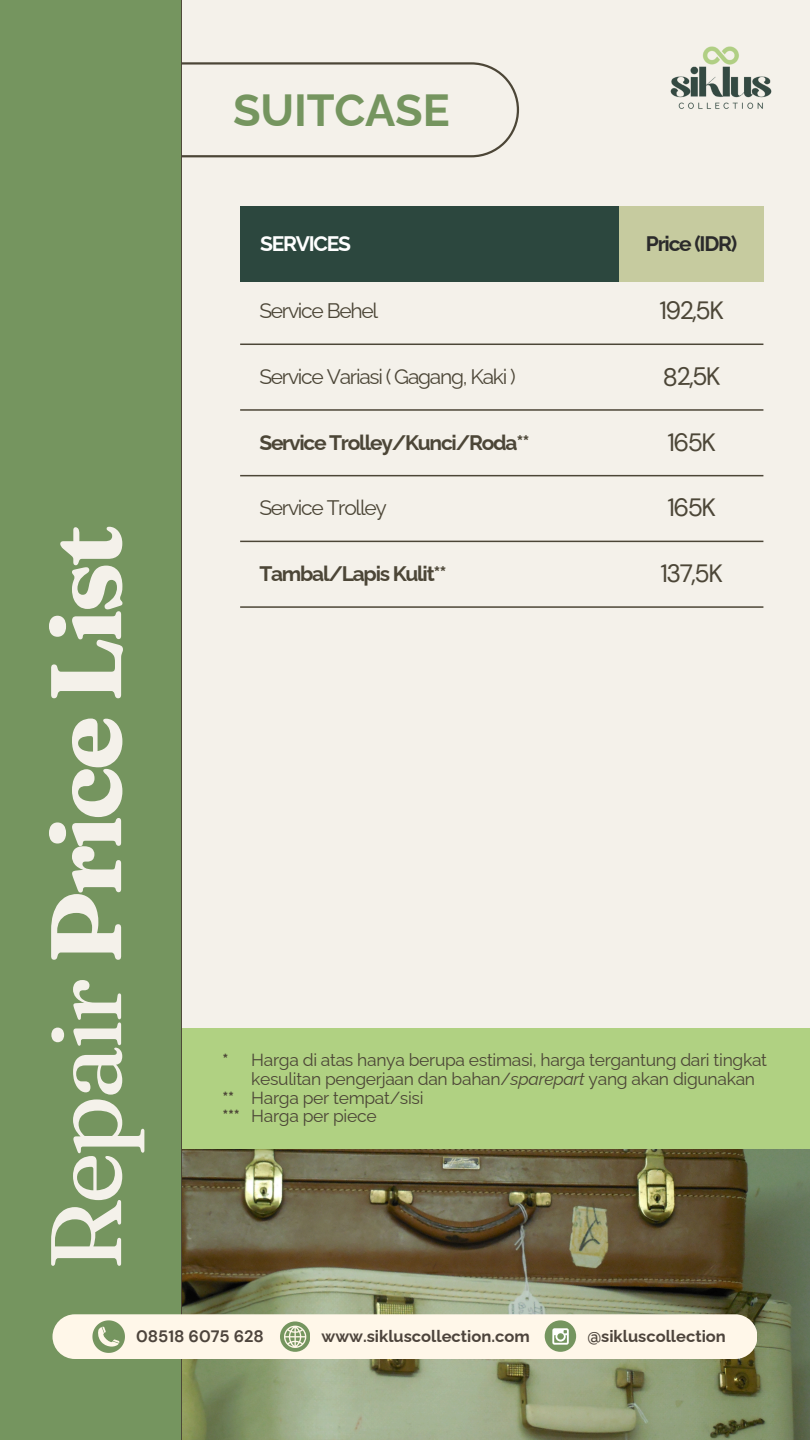
<style>
.page{position:relative;width:810px;height:1440px;background:#f4f1ea}
.page>*{position:absolute;margin:0;border:0;box-sizing:border-box;transform-origin:0 0}
.t1{font:700 100px "Fraunces 9 pt";letter-spacing:-.045em;color:#f4f1ea}
.t2{font:700 45px "Raleway";letter-spacing:-.005em;color:#75955f}
.t3{font:25px "DM Sans";letter-spacing:-.06em;color:#4c4637}
.t4{font:21px "Raleway";letter-spacing:-.06em;color:#4c4637}
.t5{font:700 21px "Raleway";letter-spacing:-.06em;color:#4c4637}
.t6{font:700 21px "Raleway";letter-spacing:-.06em;color:#2b2b2b}
.t7{font:700 21px "Raleway";letter-spacing:-.06em;color:#fff}
.t8{font:17.5px/18.8px "Raleway";letter-spacing:-.02em;color:#4c4637}
.t9{font:700 17.5px "Raleway";color:#4c4637}
.t10{font:700 16.5px "Raleway";color:#4d443c}
.t11{font:700 16.5px "DM Sans";color:#4d443c}
.s1{font-weight:400}
.s2{font-style:italic}
</style>
<div class="page">
<svg style="left:182px;top:62px;width:337px;height:95px"></svg>
<img style="left:182px;top:1149px;width:628px;height:291px">
<div style="left:182px;top:1028px;width:628px;height:121px;background:#b0d182"></div>
<hr style="left:180px;top:0;width:2px;height:1440px;background:#4c4637">
<div style="left:0;top:0;width:181px;height:1440px;background:#75955f"></div>
<div style="left:52px;top:1314px;width:705px;height:45px;background:#fff7e9;border-radius:22px"></div>
<svg style="left:92px;top:1320px;width:33px;height:33px"></svg>
<svg style="left:280px;top:1321px;width:30px;height:30px"></svg>
<div style="left:545px;top:1320px;width:31px;height:32px;background:#75955f;border-radius:50%"></div>
<svg style="left:552px;top:1328px;width:17px;height:17px"></svg>
<div style="left:240px;top:206px;width:523px;height:76px;background:#c6cb9f"></div>
<div style="left:240px;top:206px;width:379px;height:76px;background:#2c473e"></div>
<hr style="left:240px;top:344px;width:523px;height:1px;background:#4c4637">
<hr style="left:240px;top:409px;width:523px;height:2px;background:#4c4637">
<hr style="left:240px;top:475px;width:523px;height:1px;background:#4c4637">
<hr style="left:240px;top:541px;width:523px;height:1px;background:#4c4637">
<img style="left:670px;top:46px;width:102px;height:63px">
<hr style="left:240px;top:606px;width:523px;height:2px;background:#4c4637">
<p class="t1" style="left:23px;top:1271px;width:748px;rotate:-90deg"><span class="s1">Repair</span> Price List</p>
<p class="t2" style="left:233px;top:84px;width:218px">SUITCASE</p>
<h3 class="t7" style="left:260px;top:231px;width:92px">SERVICES</h3>
<h3 class="t6" style="left:646px;top:231px;width:93px">Price (IDR)</h3>
<h6 class="t4" style="left:259px;top:298px;width:120px">Service Behel</h6>
<p class="t3" style="left:660px;top:294px;width:66px">192,5K</p>
<p class="t4" style="left:259px;top:364px;width:258px">Service Variasi ( Gagang, Kaki )</p>
<p class="t3" style="left:663px;top:361px;width:59px;rotate:-1deg">82,5K</p>
<h3 class="t5" style="left:259px;top:430px;width:272px">Service Trolley/Kunci/Roda**</h3>
<h3 class="t3" style="left:667px;top:426px;width:50px">165K</h3>
<h6 class="t4" style="left:259px;top:496px;width:129px">Service Trolley</h6>
<h6 class="t3" style="left:667px;top:492px;width:50px">165K</h6>
<p class="t5" style="left:259px;top:561px;width:189px">Tambal/Lapis Kulit**</p>
<p class="t3" style="left:661px;top:557px;width:64px">137,5K</p>
<p class="t9" style="left:222px;top:1050px;width:8px">*</p>
<p class="t9" style="left:222px;top:1087px;width:13px">**</p>
<p class="t9" style="left:222px;top:1106px;width:19px">***</p>
<h3 class="t8" style="left:251px;top:1051px;width:517px">Harga di atas hanya berupa estimasi, harga tergantung dari tingkat kesulitan pengerjaan dan bahan/<span class="s2">sparepart</span> yang akan digunakan</h3>
<p class="t8" style="left:251px;top:1088px;width:174px">Harga per tempat/sisi</p>
<p class="t8" style="left:251px;top:1107px;width:127px">Harga per piece</p>
<h2 class="t11" style="left:136px;top:1326px;width:129px">08518 6075 628</h2>
<h5 class="t10" style="left:322px;top:1327px;width:210px">www.sikluscollection.com</h5>
<h4 class="t10" style="left:587px;top:1327px;width:140px">@sikluscollection</h4>
</div>
